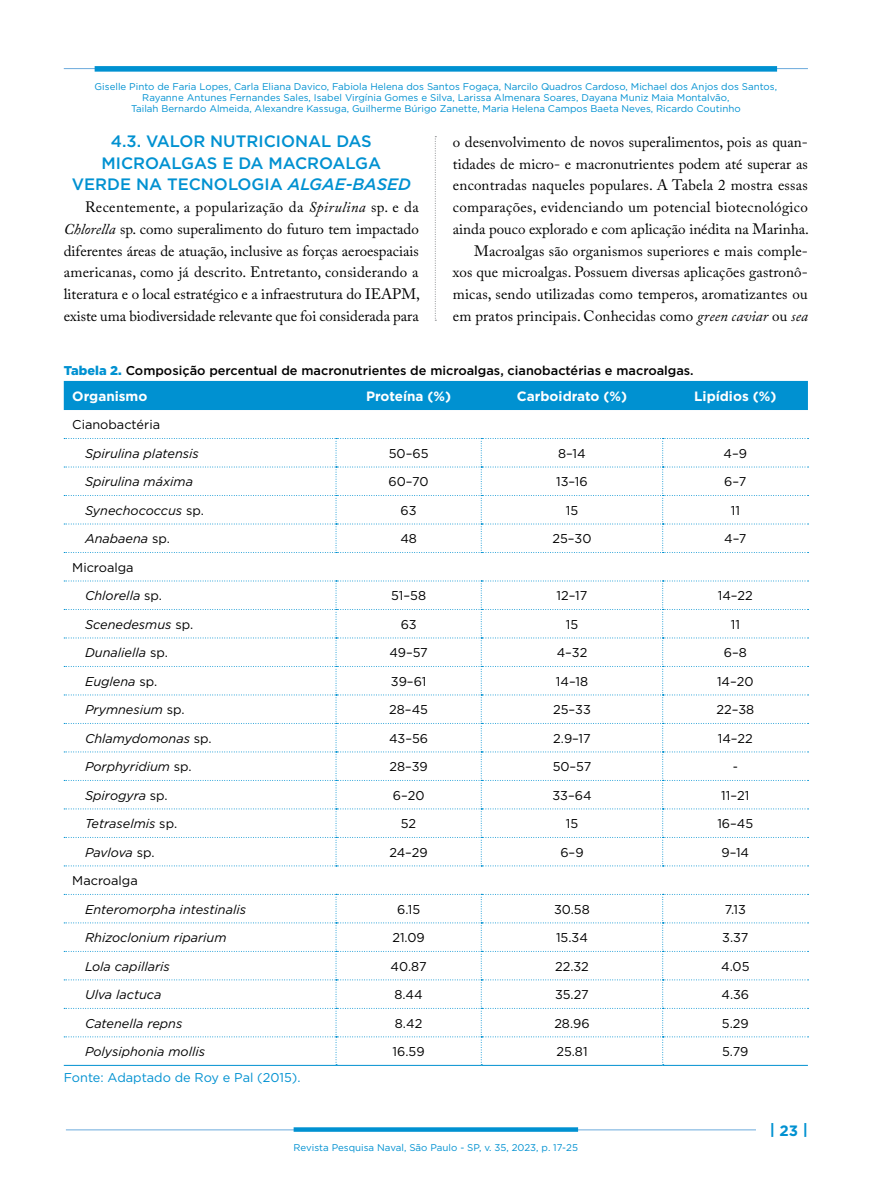
<style>
.page{position:relative;width:893px;height:1191px;background:#fff}
.page>*{position:absolute;margin:0;border:0;box-sizing:border-box;transform-origin:0 0}
.t1{font:500 16.5px/21.8px "Gotham";color:#0091d1;text-align:center}
.t2{font:15px/21.8px "Adobe Caslon Pro";letter-spacing:.01em;color:#000;text-align:justify}
.t3{font:700 15px "Gotham";color:#0091d1}
.t4{font:700 13.5px "Gotham";color:#fff}
.t5{font:italic 12.75px "Gotham";color:#000}
.t6{font:12.75px "Gotham";color:#000}
.t7{font:500 12.75px "Gotham";color:#000}
.t8{font:12.75px "Gotham";color:#0091d1}
.t9{font:9.75px/11.2px "Gotham";color:#0091d1;text-align:center}
.s1{font-style:italic}
.s2{font-weight:900;color:#0091d1}
.s3{font-style:normal}
</style>
<div class="page">
<hr style="left:66px;top:1129px;width:742px;height:1px;background:#6baadc">
<hr style="left:64px;top:68px;width:744px;height:1px;background:#6baadc">
<div style="left:95px;top:66px;width:682px;height:6px;background:#0091d1"></div>
<svg style="left:294px;top:1127px;width:284px;height:4px"></svg>
<div style="left:757px;top:1123px;width:51px;height:12px;background:#fff"></div>
<svg style="left:435px;top:136px;width:1px;height:185px"></svg>
<div style="left:64px;top:381px;width:744px;height:29px;background:#0091d1"></div>
<svg style="left:64px;top:438px;width:744px;height:115px"></svg>
<svg style="left:64px;top:580px;width:744px;height:286px"></svg>
<svg style="left:64px;top:894px;width:744px;height:171px"></svg>
<hr style="left:64px;top:1065px;width:272px;height:1px;background:#0091d1">
<hr style="left:336px;top:1065px;width:145px;height:1px;background:#0091d1">
<hr style="left:481px;top:1065px;width:182px;height:1px;background:#0091d1">
<hr style="left:663px;top:1065px;width:145px;height:1px;background:#0091d1">
<p class="t9" style="left:95px;top:80px;width:684px">Giselle Pinto de Faria Lopes, Carla Eliana Davico, Fabiola Helena dos Santos Fogaça, Narcilo Quadros Cardoso, Michael dos Anjos dos Santos,<br>Rayanne Antunes Fernandes Sales, Isabel Virgínia Gomes e Silva, Larissa Almenara Soares, Dayana Muniz Maia Montalvão,<br>Tailah Bernardo Almeida, Alexandre Kassuga, Guilherme Búrigo Zanette, Maria Helena Campos Baeta Neves, Ricardo Coutinho</p>
<p class="t1" style="left:72px;top:130px;width:341px">4.3. VALOR NUTRICIONAL DAS<br>MICROALGAS E DA MACROALGA<br>VERDE NA TECNOLOGIA <span class="s1">ALGAE-BASED</span></p>
<p class="t2" style="left:64px;top:196px;width:358px;text-indent:21px">Recentemente, a popularização da <span class="s1">Spirulina</span> sp. e da <span class="s1">Chlorella</span> sp. como superalimento do futuro tem impactado diferentes áreas de atuação, inclusive as forças aeroespaciais americanas, como já descrito. Entretanto, considerando a literatura e o local estratégico e a infraestrutura do IEAPM, existe uma biodiversidade relevante que foi considerada para</p>
<p class="t2" style="left:453px;top:131px;width:358px;text-align:right">o desenvolvimento de novos superalimentos, pois as quan&shy;tidades de micro- e macronutrientes podem até superar as encontradas naqueles populares. A Tabela 2 mostra essas comparações, evidenciando um potencial biotecnológico ainda pouco explorado e com aplicação inédita na Marinha.<br>Macroalgas são organismos superiores e mais comple&shy;xos que microalgas. Possuem diversas aplicações gastronô&shy;micas, sendo utilizadas como temperos, aromatizantes ou em pratos principais. Conhecidas como <span class="s1">green caviar</span> ou <span class="s1">sea</span></p>
<p class="t7" style="left:64px;top:362px;width:631px"><span class="s2">Tabela 2.</span> Composição percentual de macronutrientes de microalgas, cianobactérias e macroalgas.</p>
<p class="t4" style="left:72px;top:387px;width:77px">Organismo</p>
<p class="t4" style="left:366px;top:387px;width:87px">Proteína (%)</p>
<p class="t4" style="left:517px;top:387px;width:112px">Carboidrato (%)</p>
<p class="t4" style="left:694px;top:387px;width:84px">Lipídios (%)</p>
<p class="t6" style="left:72px;top:417px;width:89px">Cianobactéria</p>
<p class="t5" style="left:85px;top:445px;width:115px">Spirulina platensis</p>
<p class="t6" style="left:389px;top:445px;width:41px">50–65</p>
<p class="t6" style="left:558px;top:445px;width:29px">8–14</p>
<p class="t6" style="left:724px;top:445px;width:25px">4–9</p>
<p class="t5" style="left:85px;top:474px;width:110px">Spirulina máxima</p>
<p class="t6" style="left:389px;top:474px;width:42px">60–70</p>
<p class="t6" style="left:556px;top:474px;width:33px">13–16</p>
<p class="t6" style="left:724px;top:474px;width:24px">6–7</p>
<p class="t5" style="left:85px;top:502px;width:120px">Synechococcus <span class="s3">sp.</span></p>
<p class="t6" style="left:401px;top:502px;width:17px">63</p>
<p class="t6" style="left:566px;top:502px;width:14px">15</p>
<p class="t6" style="left:731px;top:502px;width:11px">11</p>
<p class="t5" style="left:85px;top:530px;width:86px">Anabaena <span class="s3">sp.</span></p>
<p class="t6" style="left:400px;top:530px;width:18px">48</p>
<p class="t6" style="left:552px;top:530px;width:40px">25–30</p>
<p class="t6" style="left:724px;top:530px;width:24px">4–7</p>
<p class="t6" style="left:72px;top:559px;width:63px">Microalga</p>
<p class="t5" style="left:85px;top:587px;width:78px">Chlorella <span class="s3">sp.</span></p>
<p class="t6" style="left:391px;top:587px;width:36px">51–58</p>
<p class="t6" style="left:557px;top:587px;width:32px">12–17</p>
<p class="t6" style="left:718px;top:587px;width:37px">14–22</p>
<p class="t5" style="left:85px;top:616px;width:110px">Scenedesmus <span class="s3">sp.</span></p>
<p class="t6" style="left:401px;top:616px;width:17px">63</p>
<p class="t6" style="left:566px;top:616px;width:14px">15</p>
<p class="t6" style="left:731px;top:616px;width:11px">11</p>
<p class="t5" style="left:85px;top:644px;width:84px">Dunaliella <span class="s3">sp.</span></p>
<p class="t6" style="left:389px;top:644px;width:40px">49–57</p>
<p class="t6" style="left:557px;top:644px;width:32px">4–32</p>
<p class="t6" style="left:724px;top:644px;width:25px">6–8</p>
<p class="t5" style="left:85px;top:673px;width:74px">Euglena <span class="s3">sp.</span></p>
<p class="t6" style="left:391px;top:673px;width:37px">39–61</p>
<p class="t6" style="left:556px;top:673px;width:34px">14–18</p>
<p class="t6" style="left:717px;top:673px;width:38px">14–20</p>
<p class="t5" style="left:85px;top:701px;width:101px">Prymnesium <span class="s3">sp.</span></p>
<p class="t6" style="left:389px;top:701px;width:40px">28–45</p>
<p class="t6" style="left:553px;top:701px;width:39px">25–33</p>
<p class="t6" style="left:716px;top:701px;width:39px">22–38</p>
<p class="t5" style="left:85px;top:730px;width:128px">Chlamydomonas <span class="s3">sp.</span></p>
<p class="t6" style="left:389px;top:730px;width:41px">43–56</p>
<p class="t6" style="left:553px;top:730px;width:39px">2.9–17</p>
<p class="t6" style="left:718px;top:730px;width:37px">14–22</p>
<p class="t5" style="left:85px;top:758px;width:108px">Porphyridium <span class="s3">sp.</span></p>
<p class="t6" style="left:389px;top:758px;width:40px">28–39</p>
<p class="t6" style="left:553px;top:758px;width:40px">50–57</p>
<p class="t6" style="left:733px;top:758px;width:7px">-</p>
<p class="t5" style="left:85px;top:787px;width:84px">Spirogyra <span class="s3">sp.</span></p>
<p class="t6" style="left:393px;top:787px;width:33px">6–20</p>
<p class="t6" style="left:552px;top:787px;width:41px">33–64</p>
<p class="t6" style="left:721px;top:787px;width:30px">11–21</p>
<p class="t5" style="left:85px;top:815px;width:94px">Tetraselmis <span class="s3">sp.</span></p>
<p class="t6" style="left:401px;top:815px;width:17px">52</p>
<p class="t6" style="left:566px;top:815px;width:14px">15</p>
<p class="t6" style="left:717px;top:815px;width:37px">16–45</p>
<p class="t5" style="left:85px;top:844px;width:71px">Pavlova <span class="s3">sp.</span></p>
<p class="t6" style="left:389px;top:844px;width:40px">24–29</p>
<p class="t6" style="left:560px;top:844px;width:25px">6–9</p>
<p class="t6" style="left:721px;top:844px;width:29px">9–14</p>
<p class="t6" style="left:72px;top:872px;width:67px">Macroalga</p>
<p class="t5" style="left:85px;top:901px;width:163px">Enteromorpha intestinalis</p>
<p class="t6" style="left:397px;top:901px;width:25px">6.15</p>
<p class="t6" style="left:554px;top:901px;width:37px">30.58</p>
<p class="t6" style="left:725px;top:901px;width:23px">7.13</p>
<p class="t5" style="left:85px;top:929px;width:143px">Rhizoclonium riparium</p>
<p class="t6" style="left:392px;top:929px;width:34px">21.09</p>
<p class="t6" style="left:556px;top:929px;width:33px">15.34</p>
<p class="t6" style="left:722px;top:929px;width:28px">3.37</p>
<p class="t5" style="left:85px;top:958px;width:86px">Lola capillaris</p>
<p class="t6" style="left:391px;top:958px;width:38px">40.87</p>
<p class="t6" style="left:555px;top:958px;width:35px">22.32</p>
<p class="t6" style="left:721px;top:958px;width:30px">4.05</p>
<p class="t5" style="left:85px;top:986px;width:78px">Ulva lactuca</p>
<p class="t6" style="left:394px;top:986px;width:30px">8.44</p>
<p class="t6" style="left:555px;top:986px;width:35px">35.27</p>
<p class="t6" style="left:721px;top:986px;width:29px">4.36</p>
<p class="t5" style="left:85px;top:1015px;width:99px">Catenella repns</p>
<p class="t6" style="left:395px;top:1015px;width:29px">8.42</p>
<p class="t6" style="left:554px;top:1015px;width:37px">28.96</p>
<p class="t6" style="left:722px;top:1015px;width:28px">5.29</p>
<p class="t5" style="left:85px;top:1043px;width:122px">Polysiphonia mollis</p>
<p class="t6" style="left:393px;top:1043px;width:33px">16.59</p>
<p class="t6" style="left:556px;top:1043px;width:33px">25.81</p>
<p class="t6" style="left:722px;top:1043px;width:28px">5.79</p>
<p class="t8" style="left:64px;top:1069px;width:238px">Fonte: Adaptado de Roy e Pal (2015).</p>
<p class="t9" style="left:294px;top:1142px;width:286px">Revista Pesquisa Naval, São Paulo - SP, v. 35, 2023, p. 17-25</p>
<p class="t3" style="left:770px;top:1120px;width:40px">| 23 |</p>
</div>
